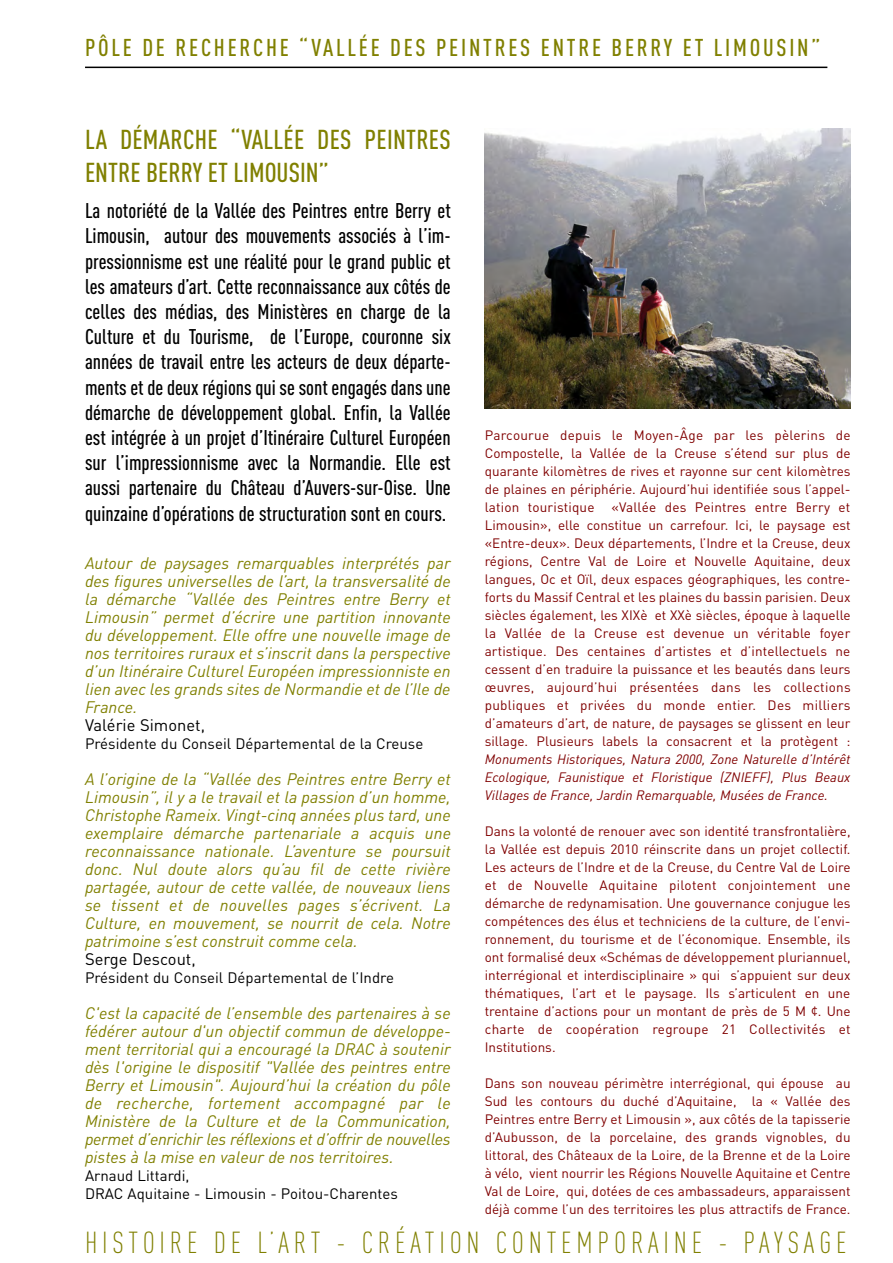
<style>
.page{position:relative;width:893px;height:1263px;background:#fff}
.page>*{position:absolute;margin:0;border:0;box-sizing:border-box;transform-origin:0 0}
.t1{font:300 30px "DIN Cond";letter-spacing:.16em;color:#808000}
.t2{font:500 27px/32.4px "DIN Cond";letter-spacing:.01em;color:#808000}
.t3{font:500 24px "DIN Cond";letter-spacing:.115em;color:#808000}
.t4{font:500 21px/25.2px "DIN Cond";color:#000;text-align:justify}
.t5{font:italic 16.5px/18px "DIN";color:#808000;text-align:justify}
.t6{font:16.5px "DIN";color:#000}
.t7{font:15px/18px "DIN";color:#000}
.t8{font:13.5px/18px "DIN";color:#800000;text-align:justify}
.t9{font:italic 13.5px/18px "DIN";color:#800000;text-align:justify}
</style>
<div class="page">
<hr style="left:85px;top:67px;width:742px;height:1px;background:#000">
<img style="left:485px;top:129px;width:365px;height:279px">
<h3 class="t3" style="left:85px;top:38px;width:737px">PÔLE DE RECHERCHE “VALLÉE DES PEINTRES ENTRE BERRY ET LIMOUSIN”</h3>
<h2 class="t2" style="left:85px;top:126px;width:367px">LA DÉMARCHE “VALLÉE DES PEINTRES<br>ENTRE BERRY ET LIMOUSIN”</h2>
<p class="t4" style="left:85px;top:200px;width:367px">La notoriété de la Vallée des Peintres entre Berry et Limousin, autour des mouvements associés à l’im&shy;pressionnisme est une réalité pour le grand public et les amateurs d’art. Cette reconnaissance aux côtés de celles des médias, des Ministères en charge de la Culture et du Tourisme, de l’Europe, couronne six années de travail entre les acteurs de deux départe&shy;ments et de deux régions qui se sont engagés dans une démarche de développement global. Enfin, la Vallée est intégrée à un projet d’Itinéraire Culturel Européen sur l’impressionnisme avec la Normandie. Elle est aussi partenaire du Château d’Auvers-sur-Oise. Une quinzaine d’opérations de structuration sont en cours.</p>
<p class="t5" style="left:85px;top:556px;width:367px">Autour de paysages remarquables interprétés par des figures universelles de l’art, la transversalité de la démarche “Vallée des Peintres entre Berry et Limousin” permet d’écrire une partition innovante du développement. Elle offre une nouvelle image de nos territoires ruraux et s’inscrit dans la perspective d’un Itinéraire Culturel Européen impressionniste en lien avec les grands sites de Normandie et de l’Ile de France.</p>
<p class="t6" style="left:85px;top:716px;width:121px">Valérie Simonet,</p>
<p class="t7" style="left:85px;top:735px;width:340px">Présidente du Conseil Départemental de la Creuse</p>
<p class="t5" style="left:85px;top:772px;width:368px">A l’origine de la “Vallée des Peintres entre Berry et Limousin”, il y a le travail et la passion d’un homme, Christophe Rameix. Vingt-cinq années plus tard, une exemplaire démarche partenariale a acquis une reconnaissance nationale. L’aventure se poursuit donc. Nul doute alors qu’au fil de cette rivière partagée, autour de cette vallée, de nouveaux liens se tissent et de nouvelles pages s’écrivent. La Culture, en mouvement, se nourrit de cela. Notre patrimoine s’est construit comme cela.</p>
<p class="t6" style="left:85px;top:950px;width:112px">Serge Descout,</p>
<p class="t7" style="left:85px;top:969px;width:310px">Président du Conseil Départemental de l’Indre</p>
<p class="t5" style="left:85px;top:1006px;width:367px">C'est la capacité de l’ensemble des partenaires à se fédérer autour d'un objectif commun de développe&shy;ment territorial qui a encouragé la DRAC à soutenir dès l'origine le dispositif "Vallée des peintres entre Berry et Limousin". Aujourd’hui la création du pôle de recherche, fortement accompagné par le Ministère de la Culture et de la Communication, permet d’enrichir les réflexions et d’offrir de nouvelles pistes à la mise en valeur de nos territoires.</p>
<p class="t7" style="left:85px;top:1167px;width:314px">Arnaud Littardi,<br>DRAC Aquitaine - Limousin - Poitou-Charentes</p>
<p class="t8" style="left:485px;top:426px;width:367px">Parcourue depuis le Moyen-Âge par les pèlerins de Compostelle, la Vallée de la Creuse s’étend sur plus de quarante kilomètres de rives et rayonne sur cent kilomètres de plaines en périphérie. Aujourd’hui identifiée sous l’appel&shy;lation touristique</p>
<p class="t8" style="left:485px;top:498px;width:367px;text-indent:127px">«Vallée des Peintres entre Berry et Limousin», elle constitue un carrefour. Ici, le paysage est «Entre-deux». Deux départements, l’Indre et la Creuse, deux régions, Centre Val de Loire et Nouvelle Aquitaine, deux langues, Oc et Oïl, deux espaces géographiques, les contre&shy;forts du Massif Central et les plaines du bassin parisien. Deux siècles également, les XIXè et XXè siècles, époque à laquelle la Vallée de la Creuse est devenue un véritable foyer artistique. Des centaines d’artistes et d’intellectuels ne cessent d’en traduire la puissance et les beautés dans leurs œuvres, aujourd’hui présentées dans les collections publiques et privées du monde entier. Des milliers d’amateurs d’art, de nature, de paysages se glissent en leur sillage. Plusieurs labels la consacrent et la protègent :</p>
<p class="t9" style="left:485px;top:751px;width:367px">Monuments Historiques, Natura 2000, Zone Naturelle d’Intérêt Ecologique, Faunistique et Floristique (ZNIEFF), Plus Beaux Villages de France, Jardin Remarquable, Musées de France.</p>
<p class="t8" style="left:485px;top:822px;width:367px">Dans la volonté de renouer avec son identité transfrontalière, la Vallée est depuis 2010 réinscrite dans un projet collectif.<br>Les acteurs de l’Indre et de la Creuse, du Centre Val de Loire et de Nouvelle Aquitaine pilotent conjointement une démarche de redynamisation. Une gouvernance conjugue les compétences des élus et techniciens de la culture, de l’envi&shy;ronnement, du tourisme et de l’économique. Ensemble, ils ont formalisé deux «Schémas de développement pluriannuel, interrégional et interdisciplinaire » qui s’appuient sur deux thématiques, l’art et le paysage. Ils s’articulent en une trentaine d’actions pour un montant de près de 5 M ¢. Une charte de coopération regroupe 21 Collectivités et Institutions.</p>
<p class="t8" style="left:485px;top:1074px;width:367px">Dans son nouveau périmètre interrégional, qui épouse au Sud les contours du duché d’Aquitaine, la « Vallée des Peintres entre Berry et Limousin », aux côtés de la tapisserie d’Aubusson, de la porcelaine, des grands vignobles, du littoral, des Châteaux de la Loire, de la Brenne et de la Loire à vélo, vient nourrir les Régions Nouvelle Aquitaine et Centre Val de Loire, qui, dotées de ces ambassadeurs, apparaissent déjà comme l’un des territoires les plus attractifs de France.</p>
<h1 class="t1" style="left:85px;top:1231px;width:763px">HISTOIRE DE L’ART - CRÉATION CONTEMPORAINE - PAYSAGE</h1>
</div>
